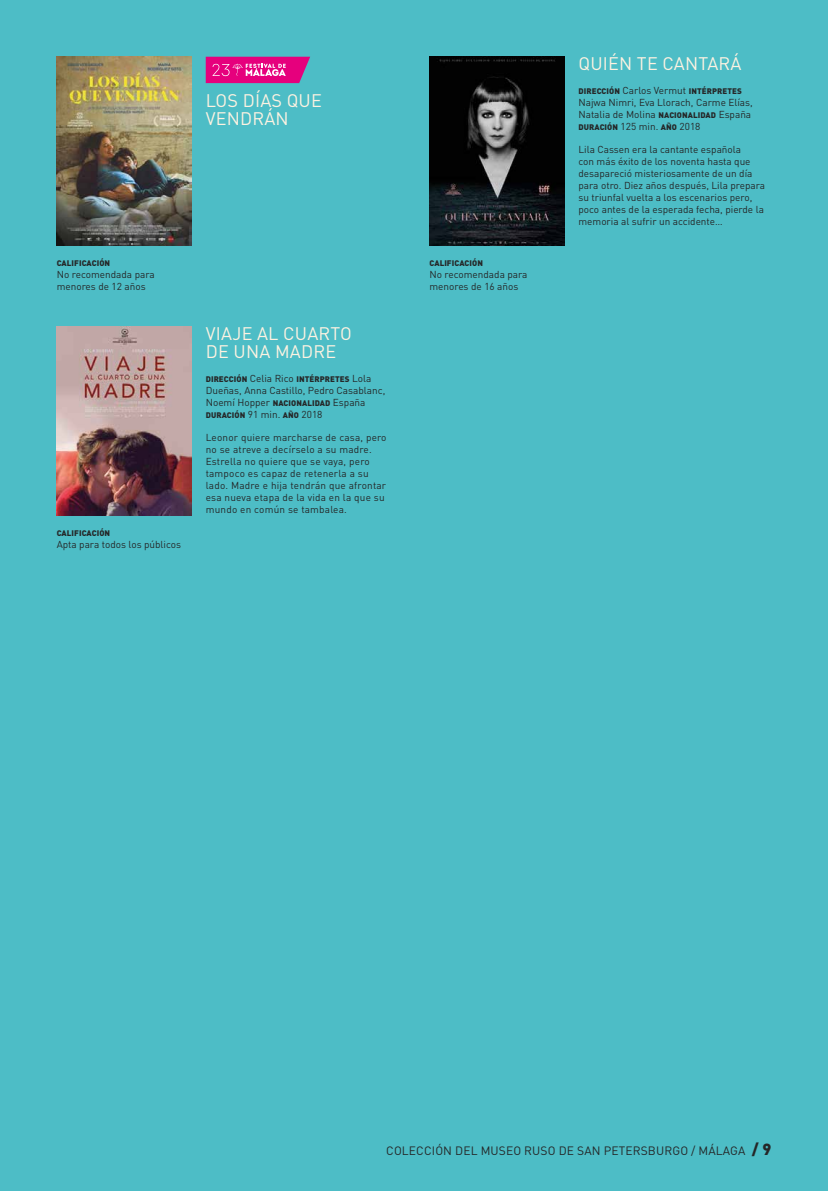
<style>
.page{position:relative;width:828px;height:1191px;background:#4dbdc6}
.page>*{position:absolute;margin:0;border:0;box-sizing:border-box;transform-origin:0 0}
.t1{font:18px/18px "DIN Pro";letter-spacing:.01em;color:#fdf2e1}
.t2{font:12px "DIN Pro";letter-spacing:.01em;color:#252728}
.t3{font:10px/12px "DIN Pro";color:#252728}
.t4{font:10px/12px "DIN Pro";letter-spacing:.02em;color:#252728}
.t5{font:900 8px "DIN Pro";letter-spacing:.01em;color:#252728}
.s1{font-weight:400;font-size:10px}
.s2{font-weight:900;font-size:8px}
.s3{font-weight:900;font-size:16px}
</style>
<div class="page">
<img style="left:57px;top:57px;width:134px;height:188px">
<img style="left:429px;top:57px;width:135px;height:188px">
<img style="left:57px;top:326px;width:134px;height:189px">
<svg style="left:206px;top:57px;width:104px;height:26px;background:#e0248e"></svg>
<h1 class="t1" style="left:206px;top:91px;width:118px">LOS DÍAS QUE<br>VENDRÁN</h1>
<p class="t5" style="left:57px;top:257px;width:55px">CALIFICACIÓN</p>
<p class="t3" style="left:57px;top:268px;width:100px">No recomendada para menores de 12 años</p>
<p class="t5" style="left:57px;top:527px;width:55px">CALIFICACIÓN</p>
<p class="t3" style="left:57px;top:537px;width:126px">Apta para todos los públicos</p>
<h1 class="t1" style="left:206px;top:324px;width:148px">VIAJE AL CUARTO<br>DE UNA MADRE</h1>
<p class="t5" style="left:206px;top:373px;width:167px">DIRECCIÓN <span class="s1">Celia Rico</span> INTÉRPRETES <span class="s1">Lola</span></p>
<p class="t3" style="left:206px;top:383px;width:181px">Dueñas, Anna Castillo, Pedro Casablanc,<br>Noemí Hopper <span class="s2">NACIONALIDAD</span> España</p>
<p class="t5" style="left:206px;top:409px;width:118px">DURACIÓN <span class="s1">91 min.</span> AÑO <span class="s1">2018</span></p>
<p class="t4" style="left:206px;top:431px;width:182px">Leonor quiere marcharse de casa, pero no se atreve a decírselo a su madre.<br>Estrella no quiere que se vaya, pero tampoco es capaz de retenerla a su lado. Madre e hija tendrán que afrontar esa nueva etapa de la vida en la que su mundo en común se tambalea.</p>
<p class="t5" style="left:429px;top:257px;width:55px">CALIFICACIÓN</p>
<p class="t3" style="left:429px;top:268px;width:100px">No recomendada para menores de 16 años</p>
<h1 class="t1" style="left:578px;top:54px;width:165px">QUIÉN TE CANTARÁ</h1>
<p class="t5" style="left:578px;top:85px;width:165px">DIRECCIÓN <span class="s1">Carlos Vermut</span> INTÉRPRETES</p>
<p class="t3" style="left:578px;top:96px;width:176px">Najwa Nimri, Eva Llorach, Carme Elías,<br>Natalia de Molina <span class="s2">NACIONALIDAD</span> España</p>
<p class="t5" style="left:578px;top:121px;width:123px">DURACIÓN <span class="s1">125 min.</span> AÑO <span class="s1">2018</span></p>
<p class="t3" style="left:578px;top:143px;width:188px">Lila Cassen era la cantante española<br>con más éxito de los noventa hasta que desapareció misteriosamente de un día para otro. Diez años después, Lila prepara su triunfal vuelta a los escenarios pero, poco antes de la esperada fecha, pierde la memoria al sufrir un accidente…</p>
<p class="t2" style="left:386px;top:1142px;width:386px">COLECCIÓN DEL MUSEO RUSO DE SAN PETERSBURGO / MÁLAGA <span class="s3">/ 9</span></p>
</div>
